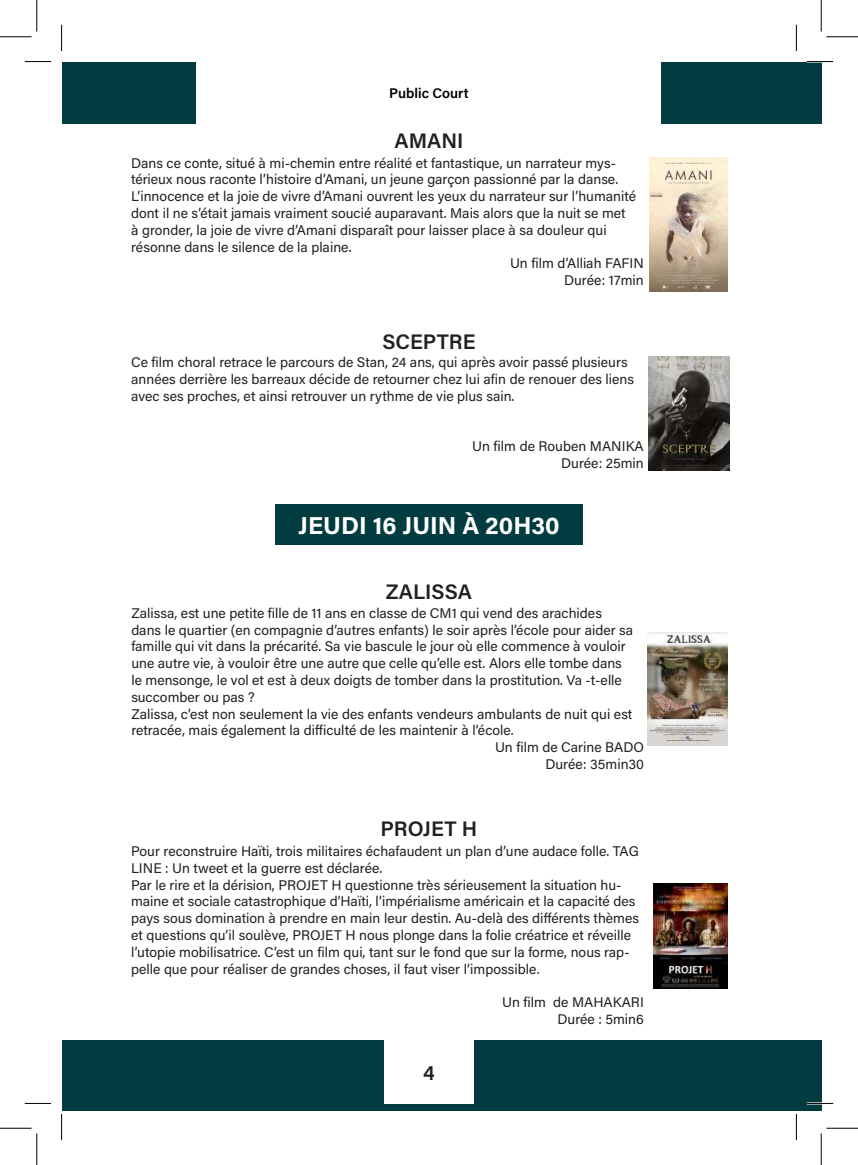
<style>
.page{position:relative;width:858px;height:1165px;background:#fff}
.page>*{position:absolute;margin:0;border:0;box-sizing:border-box;transform-origin:0 0}
.t1{font:24.5px "Acumin Variable Concept";letter-spacing:.045em;color:#fff}
.t2{font:21px "Acumin Variable Concept";letter-spacing:.035em;color:#231f20}
.t3{font:14px/16.8px "Acumin Variable Concept";letter-spacing:.02em;color:#231f20}
.t4{font:14px "Acumin Variable Concept";letter-spacing:.04em;color:#000}
</style>
<div class="page">
<div style="left:62px;top:62px;width:759px;height:62px;background:#023b40"></div>
<div style="left:62px;top:1040px;width:759px;height:71px;background:#023b40"></div>
<div style="left:197px;top:62px;width:464px;height:63px;background:#fff"></div>
<div style="left:384px;top:1040px;width:89px;height:63px;background:#fff"></div>
<img style="left:649px;top:157px;width:78px;height:134px">
<img style="left:648px;top:357px;width:81px;height:113px">
<img style="left:647px;top:633px;width:80px;height:113px">
<img style="left:653px;top:883px;width:74px;height:106px">
<div style="left:275px;top:504px;width:307px;height:41px;background:#023b40"></div>
<hr style="left:806px;top:60px;width:26px;height:3px;background:#fff">
<hr style="left:806px;top:1102px;width:26px;height:2px;background:#fff">
<svg style="left:25px;top:61px;width:26px;height:1px"></svg>
<svg style="left:806px;top:61px;width:26px;height:1px"></svg>
<svg style="left:25px;top:1103px;width:26px;height:1px"></svg>
<svg style="left:806px;top:1103px;width:26px;height:1px"></svg>
<svg style="left:61px;top:25px;width:1px;height:26px"></svg>
<svg style="left:61px;top:1114px;width:1px;height:26px"></svg>
<svg style="left:795px;top:25px;width:1px;height:26px"></svg>
<svg style="left:795px;top:1114px;width:1px;height:26px"></svg>
<hr style="left:0;top:36px;width:32px;height:1px;background:#000">
<hr style="left:826px;top:36px;width:31px;height:1px;background:#000">
<hr style="left:0;top:1128px;width:32px;height:1px;background:#000">
<hr style="left:826px;top:1128px;width:31px;height:1px;background:#000">
<hr style="left:36px;top:0;width:1px;height:32px;background:#000">
<hr style="left:36px;top:1133px;width:1px;height:32px;background:#000">
<hr style="left:820px;top:0;width:1px;height:32px;background:#000">
<hr style="left:820px;top:1133px;width:1px;height:32px;background:#000">
<p class="t4" style="left:389px;top:84px;width:80px">Public Court</p>
<h2 class="t2" style="left:394px;top:126px;width:69px">AMANI</h2>
<p class="t3" style="left:131px;top:154px;width:486px">Dans ce conte, situé à mi-chemin entre réalité et fantastique, un narrateur mys-</p>
<p class="t3" style="left:131px;top:170px;width:488px">térieux nous raconte l’histoire d’Amani, un jeune garçon passionné par la danse.</p>
<p class="t3" style="left:131px;top:187px;width:506px">L’innocence et la joie de vivre d’Amani ouvrent les yeux du narrateur sur l’humanité</p>
<p class="t3" style="left:131px;top:204px;width:495px">dont il ne s’était jamais vraiment soucié auparavant. Mais alors que la nuit se met</p>
<p class="t3" style="left:131px;top:221px;width:476px">à gronder, la joie de vivre d’Amani disparaît pour laisser place à sa douleur qui</p>
<p class="t3" style="left:131px;top:238px;width:221px">résonne dans le silence de la plaine.</p>
<p class="t3" style="left:510px;top:254px;width:135px">Un film d’Alliah FAFIN</p>
<p class="t3" style="left:564px;top:271px;width:81px">Durée: 17min</p>
<h2 class="t2" style="left:382px;top:327px;width:94px">SCEPTRE</h2>
<p class="t3" style="left:131px;top:353px;width:504px">Ce film choral retrace le parcours de Stan, 24 ans, qui après avoir passé plusieurs années derrière les barreaux décide de retourner chez lui afin de renouer des liens avec ses proches, et ainsi retrouver un rythme de vie plus sain.</p>
<p class="t3" style="left:472px;top:437px;width:173px;text-align:right">Un film de Rouben MANIKA<br>Durée: 25min</p>
<h1 class="t1" style="left:298px;top:508px;width:262px">JEUDI 16 JUIN À 20H30</h1>
<h2 class="t2" style="left:385px;top:577px;width:87px">ZALISSA</h2>
<p class="t3" style="left:131px;top:604px;width:471px">Zalissa, est une petite fille de 11 ans en classe de CM1 qui vend des arachides</p>
<p class="t3" style="left:131px;top:621px;width:503px">dans le quartier (en compagnie d’autres enfants) le soir après l’école pour aider sa</p>
<p class="t3" style="left:131px;top:637px;width:495px">famille qui vit dans la précarité. Sa vie bascule le jour où elle commence à vouloir</p>
<p class="t3" style="left:131px;top:654px;width:491px">une autre vie, à vouloir être une autre que celle qu’elle est. Alors elle tombe dans</p>
<p class="t3" style="left:131px;top:671px;width:491px">le mensonge, le vol et est à deux doigts de tomber dans la prostitution. Va -t-elle</p>
<p class="t3" style="left:131px;top:688px;width:125px">succomber ou pas ?</p>
<p class="t3" style="left:131px;top:705px;width:502px">Zalissa, c’est non seulement la vie des enfants vendeurs ambulants de nuit qui est</p>
<p class="t3" style="left:131px;top:721px;width:383px">retracée, mais également la difficulté de les maintenir à l’école.</p>
<p class="t3" style="left:495px;top:738px;width:150px">Un film de Carine BADO</p>
<p class="t3" style="left:545px;top:755px;width:100px">Durée: 35min30</p>
<h2 class="t2" style="left:380px;top:815px;width:98px">PROJET H</h2>
<p class="t3" style="left:131px;top:842px;width:509px">Pour reconstruire Haïti, trois militaires échafaudent un plan d’une audace folle. TAG LINE : Un tweet et la guerre est déclarée.<br>Par le rire et la dérision, PROJET H questionne très sérieusement la situation hu&shy;maine et sociale catastrophique d’Haïti, l’impérialisme américain et la capacité des pays sous domination à prendre en main leur destin. Au-delà des différents thèmes et questions qu’il soulève, PROJET H nous plonge dans la folie créatrice et réveille l’utopie mobilisatrice. C’est un film qui, tant sur le fond que sur la forme, nous rap&shy;pelle que pour réaliser de grandes choses, il faut viser l’impossible.</p>
<p class="t3" style="left:502px;top:993px;width:143px;text-align:right">Un film de MAHAKARI<br>Durée : 5min6</p>
<h2 class="t2" style="left:423px;top:1058px;width:12px">4</h2>
</div>
